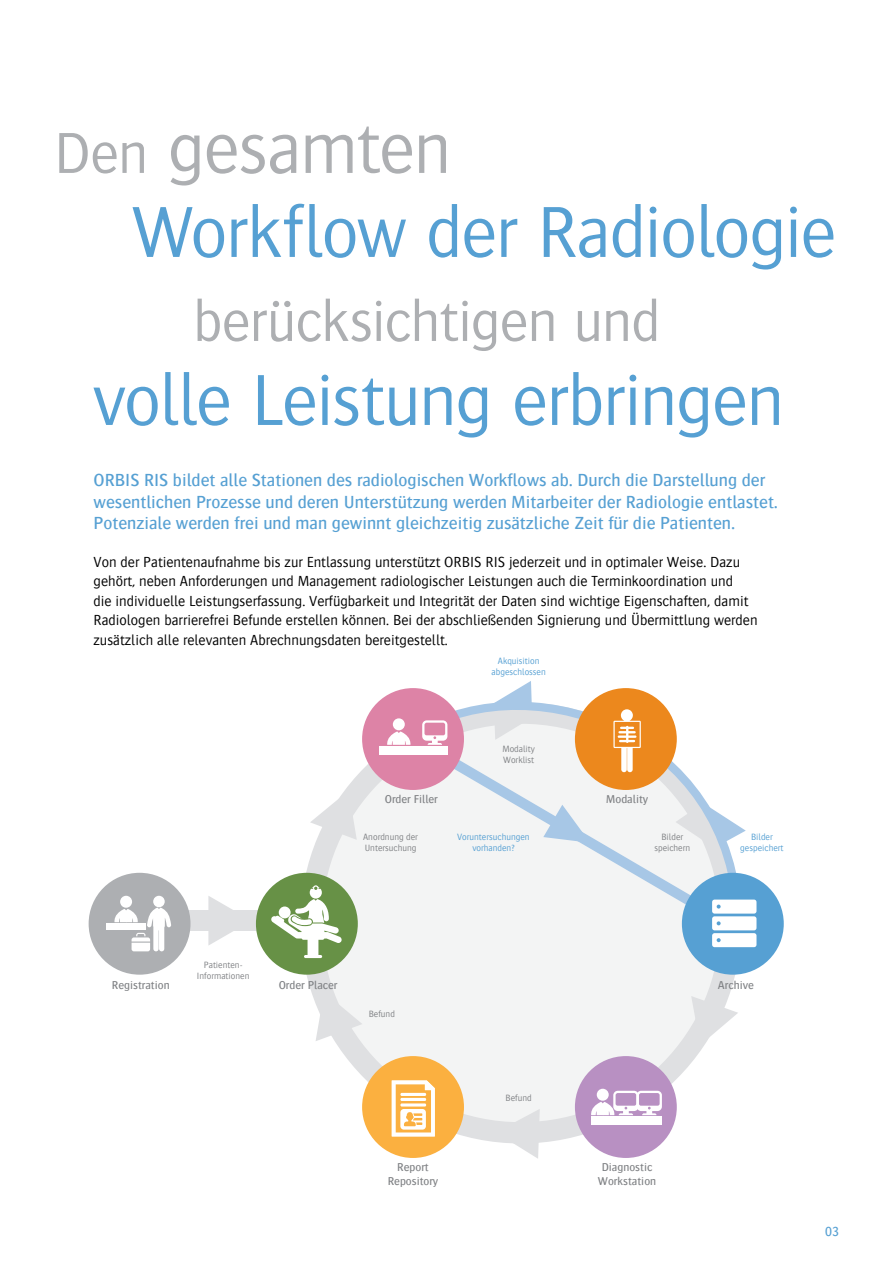
<style>
.page{position:relative;width:893px;height:1263px;background:#fff}
.page>*{position:absolute;margin:0;border:0;box-sizing:border-box;transform-origin:0 0}
.t1{font:300 75px/84px "Bosis For Agfa";letter-spacing:-.02em;color:#56a0d3}
.t2{font:300 60px "Bosis For Agfa";letter-spacing:-.015em;color:#adafb2}
.t3{font:500 18px/21.6px "Bosis For Agfa";color:#56a0d3}
.t4{font:300 15px/19.5px "Bosis For Agfa";color:#000}
.t5{font:500 13.5px "Bosis For Agfa";color:#56a0d3}
.t6{font:500 11.7px/14.1px "Bosis For Agfa";color:#808285;text-align:center}
.t7{font:300 9.3px/11.2px "Bosis For Agfa";color:#808285}
.t8{font:300 9.3px/11.2px "Bosis For Agfa";color:#56a0d3;text-align:center}
.s1{font-size:60px;color:#adafb2}
.s2{color:#adafb2}
</style>
<div class="page">
<div style="left:300px;top:702px;width:441px;height:441px;background:#dfe0e2;border-radius:50%"></div>
<div style="left:322px;top:724px;width:398px;height:398px;background:#f3f4f4;border-radius:50%"></div>
<svg style="left:310px;top:790px;width:47px;height:50px"></svg>
<svg style="left:208px;top:896px;width:44px;height:49px"></svg>
<svg style="left:691px;top:996px;width:47px;height:49px"></svg>
<svg style="left:496px;top:1109px;width:44px;height:50px"></svg>
<svg style="left:316px;top:992px;width:46px;height:49px"></svg>
<div style="left:176px;top:910px;width:100px;height:20px;background:#dfe0e2"></div>
<svg style="left:396px;top:681px;width:350px;height:252px"></svg>
<div style="left:256px;top:873px;width:102px;height:102px;background:#679146;border-radius:50%"></div>
<div style="left:89px;top:873px;width:101px;height:102px;background:#adafb2;border-radius:50%"></div>
<div style="left:362px;top:688px;width:102px;height:102px;background:#dd83a6;border-radius:50%"></div>
<div style="left:575px;top:688px;width:102px;height:102px;background:#ec881d;border-radius:50%"></div>
<div style="left:682px;top:873px;width:102px;height:102px;background:#56a0d3;border-radius:50%"></div>
<div style="left:575px;top:1056px;width:102px;height:102px;background:#b890c2;border-radius:50%"></div>
<div style="left:362px;top:1056px;width:102px;height:102px;background:#fbb040;border-radius:50%"></div>
<svg style="left:392px;top:1080px;width:43px;height:56px"></svg>
<div style="left:597px;top:1089px;width:12px;height:12px;background:#fff;border-radius:50%"></div>
<div style="left:591px;top:1116px;width:71px;height:9px;background:#fff"></div>
<svg style="left:591px;top:1091px;width:71px;height:24px"></svg>
<svg style="left:712px;top:899px;width:44px;height:48px;background:#e5f0f8"></svg>
<svg style="left:613px;top:709px;width:28px;height:63px"></svg>
<div style="left:393px;top:718px;width:12px;height:12px;background:#fff;border-radius:50%"></div>
<svg style="left:387px;top:731px;width:24px;height:14px"></svg>
<div style="left:379px;top:746px;width:68px;height:8px;background:#fff"></div>
<svg style="left:422px;top:720px;width:25px;height:25px"></svg>
<svg style="left:271px;top:885px;width:71px;height:73px"></svg>
<div style="left:153px;top:896px;width:12px;height:11px;background:#fff;border-radius:50%"></div>
<div style="left:120px;top:896px;width:12px;height:12px;background:#fff;border-radius:50%"></div>
<svg style="left:114px;top:907px;width:57px;height:44px"></svg>
<div style="left:106px;top:923px;width:39px;height:6px;background:#fff"></div>
<h1 class="t1" style="left:131px;top:105px;width:707px;text-indent:-77px"><span class="s1">Den</span> <span class="s2">gesamten<br></span>Workflow der Radiologie</h1>
<h2 class="t2" style="left:193px;top:290px;width:469px">berücksichtigen und</h2>
<h1 class="t1" style="left:93px;top:357px;width:693px">volle Leistung erbringen</h1>
<p class="t3" style="left:94px;top:469px;width:686px">ORBIS RIS bildet alle Stationen des radiologischen Workflows ab. Durch die Darstellung der wesentlichen Prozesse und deren Unterstützung werden Mitarbeiter der Radiologie entlastet.<br>Potenziale werden frei und man gewinnt gleichzeitig zusätzliche Zeit für die Patienten.</p>
<p class="t4" style="left:94px;top:552px;width:666px">Von der Patientenaufnahme bis zur Entlassung unterstützt ORBIS RIS jederzeit und in optimaler Weise. Dazu gehört, neben Anforderungen und Management radiologischer Leistungen auch die Terminkoordination und<br>die individuelle Leistungserfassung. Verfügbarkeit und Integrität der Daten sind wichtige Eigenschaften, damit Radiologen barrierefrei Befunde erstellen können. Bei der abschließenden Signierung und Übermittlung werden zusätzlich alle relevanten Abrechnungsdaten bereitgestellt.</p>
<p class="t8" style="left:492px;top:655px;width:56px">Akquisition abgeschlossen</p>
<p class="t7" style="left:502px;top:743px;width:34px">Modality<br>Worklist</p>
<p class="t6" style="left:385px;top:792px;width:55px">Order Filler</p>
<p class="t6" style="left:606px;top:792px;width:44px">Modality</p>
<p class="t7" style="left:363px;top:831px;width:56px">Anordnung der<br>Untersuchung</p>
<p class="t8" style="left:457px;top:831px;width:74px">Voruntersuchungen vorhanden?</p>
<p class="t8" style="left:740px;top:831px;width:45px">Bilder gespeichert</p>
<p class="t7" style="left:654px;top:831px;width:37px;text-align:center">Bilder speichern</p>
<p class="t7" style="left:197px;top:959px;width:54px;text-align:center">Patienten-<br>Informationen</p>
<p class="t6" style="left:112px;top:978px;width:59px">Registration</p>
<p class="t6" style="left:279px;top:978px;width:60px">Order Placer</p>
<p class="t7" style="left:369px;top:1008px;width:28px">Befund</p>
<p class="t6" style="left:388px;top:1160px;width:52px">Report<br>Repository</p>
<p class="t7" style="left:506px;top:1092px;width:28px">Befund</p>
<p class="t6" style="left:718px;top:978px;width:38px">Archive</p>
<p class="t6" style="left:598px;top:1160px;width:60px">Diagnostic<br>Workstation</p>
<p class="t5" style="left:825px;top:1224px;width:15px">03</p>
</div>
